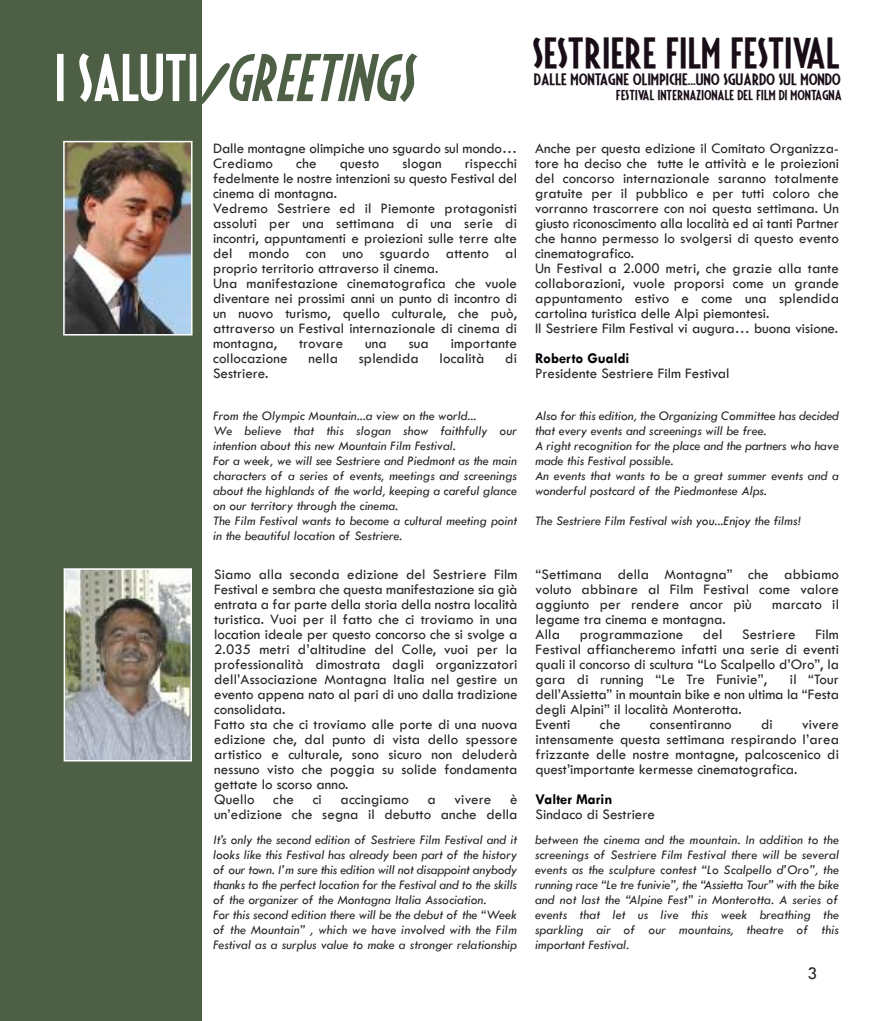
<style>
.page{position:relative;width:893px;height:1021px;background:#fff}
.page>*{position:absolute;margin:0;border:0;box-sizing:border-box;transform-origin:0 0}
.t1{font:italic 53.4px "Fiesta";color:#4d6045}
.t2{font:34.35px "Fiesta";color:#190e18;scale:1.13 1}
.t3{font:18px "Tw Cen";color:#272627}
.t4{font:15px/15px "Tw Cen";letter-spacing:.01em;color:#272627}
.t5{font:700 15px "Tw Cen";color:#000106}
.t6{font:italic 13.5px/15px "Tw Cen";color:#272627}
.t7{font:13.05px "Fiesta";color:#190e18;scale:1.24 1}
.t8{font:11.4px "Fiesta";color:#190e18;scale:1.19 1}
.s1{font-style:normal;color:#fff}
.s2{font-family:"Forte"}
</style>
<div class="page">
<div style="left:0;top:0;width:201px;height:1020px;background:#4d6045"></div>
<img style="left:66px;top:144px;width:124px;height:188px">
<div style="left:63px;top:141px;width:130px;height:194px;border:2px solid #fff"></div>
<img style="left:67px;top:571px;width:122px;height:187px">
<div style="left:64px;top:568px;width:128px;height:193px;border:2px solid #fff"></div>
<h1 class="t1" style="left:54px;top:53px;width:370px"><span class="s1">I S A L U T I</span> <span class="s2">/</span>GREETINGS</h1>
<p class="t4" style="left:213px;top:140px;width:305px">Dalle montagne olimpiche uno sguardo sul mondo…<br>Crediamo</p>
<p class="t4" style="left:213px;top:155px;width:305px;text-indent:252px">rispecchi fedelmente le nostre intenzioni su questo Festival del cinema di montagna.<br>Vedremo Sestriere ed il Piemonte protagonisti assoluti per una settimana di una serie di incontri, appuntamenti e proiezioni sulle terre alte del mondo con uno sguardo attento al proprio territorio attraverso il cinema.<br>Una manifestazione cinematografica che vuole diventare nei prossimi anni un punto di incontro di un nuovo turismo, quello culturale, che può, attraverso un Festival internazionale di cinema di montagna,</p>
<p class="t4" style="left:296px;top:155px;width:22px">che</p>
<p class="t4" style="left:340px;top:155px;width:41px">questo</p>
<p class="t4" style="left:402px;top:155px;width:41px">slogan</p>
<p class="t4" style="left:299px;top:335px;width:46px">trovare</p>
<p class="t4" style="left:365px;top:335px;width:23px">una</p>
<p class="t4" style="left:409px;top:335px;width:22px">sua</p>
<p class="t4" style="left:451px;top:335px;width:68px">importante</p>
<p class="t4" style="left:213px;top:350px;width:76px">collocazione</p>
<p class="t4" style="left:308px;top:350px;width:31px">nella</p>
<p class="t4" style="left:359px;top:350px;width:61px">splendida</p>
<p class="t4" style="left:440px;top:350px;width:46px">località</p>
<p class="t4" style="left:505px;top:350px;width:13px">di</p>
<p class="t4" style="left:213px;top:365px;width:57px">Sestriere.</p>
<h2 class="t2" style="left:532px;top:37px;width:273px">SESTRIERE FILM FESTIVAL</h2>
<p class="t7" style="left:534px;top:73px;width:249px">DALLE MONTAGNE OLIMPICHE...UNO SGUARDO SUL MONDO</p>
<p class="t8" style="left:616px;top:90px;width:191px">FESTIVAL INTERNAZIONALE DEL FILM DI MONTAGNA</p>
<p class="t4" style="left:535px;top:140px;width:305px">Anche per questa edizione il Comitato Organizza&shy;tore ha deciso che tutte le attività e le proiezioni del concorso internazionale saranno totalmente gratuite per il pubblico e per tutti coloro che vorranno trascorrere con noi questa settimana. Un giusto riconoscimento alla località ed ai tanti Partner che hanno permesso lo svolgersi di questo evento cinematografico.<br>Un Festival a 2.000 metri, che grazie alla tante collaborazioni, vuole proporsi come un grande appuntamento estivo e come una splendida cartolina turistica delle Alpi piemontesi.<br>Il Sestriere Film Festival vi augura… buona visione.</p>
<p class="t5" style="left:535px;top:350px;width:96px">Roberto Gualdi</p>
<p class="t4" style="left:535px;top:365px;width:196px">Presidente Sestriere Film Festival</p>
<p class="t6" style="left:213px;top:408px;width:305px">From the Olympic Mountain...a view on the world...<br>We believe that this slogan show faithfully our intention about this new Mountain Film Festival.<br>For a week, we will see Sestriere and Piedmont as the main characters of a series of events, meetings and screenings about the highlands of the world, keeping a careful glance on our territory through the cinema.<br>The Film Festival wants to become a cultural meeting point in the beautiful location of Sestriere.</p>
<p class="t6" style="left:535px;top:408px;width:305px">Also for this edition, the Organizing Committee has decided that every events and screenings will be free.<br>A right recognition for the place and the partners who have made this Festival possible.<br>An events that wants to be a great summer events and a wonderful postcard of the Piedmontese Alps.</p>
<p class="t6" style="left:535px;top:513px;width:268px">The Sestriere Film Festival wish you...Enjoy the films!</p>
<p class="t4" style="left:214px;top:566px;width:305px">Siamo alla seconda edizione del Sestriere Film Festival e sembra che questa manifestazione sia già entrata a far parte della storia della nostra località turistica. Vuoi per il fatto che ci troviamo in una location ideale per questo concorso che si svolge a 2.035 metri d’altitudine del Colle, vuoi per la professionalità dimostrata dagli organizzatori dell’Associazione Montagna Italia nel gestire un evento appena nato al pari di uno dalla tradizione consolidata.<br>Fatto sta che ci troviamo alle porte di una nuova edizione che, dal punto di vista dello spessore artistico e culturale, sono sicuro non deluderà nessuno visto che poggia su solide fondamenta gettate lo scorso anno.<br>Quello che ci accingiamo a vivere è un’edizione che segna il debutto anche della</p>
<p class="t4" style="left:536px;top:566px;width:305px;text-align:justify">“Settimana della Montagna” che abbiamo voluto abbinare al Film Festival come valore aggiunto per rendere ancor più</p>
<p class="t4" style="left:772px;top:596px;width:68px">marcato il</p>
<p class="t4" style="left:536px;top:611px;width:192px">legame tra cinema e montagna.<br>Alla</p>
<p class="t4" style="left:580px;top:626px;width:105px">programmazione</p>
<p class="t4" style="left:703px;top:626px;width:21px">del</p>
<p class="t4" style="left:742px;top:626px;width:55px">Sestriere</p>
<p class="t4" style="left:536px;top:626px;width:305px;text-align:justify;text-indent:280px">Film Festival affiancheremo infatti una serie di eventi quali il concorso di scultura “Lo Scalpello d’Oro”, la gara di running “Le Tre Funivie”,</p>
<p class="t4" style="left:536px;top:671px;width:305px;text-indent:254px">il “Tour dell’Assietta” in mountain bike e non ultima la “Festa degli Alpini” il località Monterotta.<br>Eventi</p>
<p class="t4" style="left:600px;top:716px;width:22px">che</p>
<p class="t4" style="left:650px;top:716px;width:83px">consentiranno</p>
<p class="t4" style="left:761px;top:716px;width:13px">di</p>
<p class="t4" style="left:536px;top:716px;width:305px;text-align:justify;text-indent:266px">vivere intensamente questa settimana respirando l’area frizzante delle nostre montagne, palcoscenico di quest’importante kermesse cinematografica.</p>
<p class="t5" style="left:536px;top:791px;width:78px">Valter Marin</p>
<p class="t4" style="left:536px;top:806px;width:121px">Sindaco di Sestriere</p>
<p class="t6" style="left:213px;top:832px;width:305px">It’s only the second edition of Sestriere Film Festival and it looks like this Festival has already been part of the history of our town. I’m sure this edition will not disappoint anybody thanks to the perfect location for the Festival and to the skills of the organizer of the Montagna Italia Association.<br>For this second edition there will be the debut of the “Week of the Mountain” , which we have involved with the Film Festival as a surplus value to make a stronger relationship</p>
<p class="t6" style="left:535px;top:832px;width:305px;text-align:justify">between the cinema and the mountain. In addition to the screenings of Sestriere Film Festival there will be several events as the sculpture contest “Lo Scalpello d’Oro”, the running race “Le tre funivie”, the “Assietta Tour” with the bike and not last the “Alpine Fest” in Monterotta. A series of events that let us live this week breathing the sparkling air of our mountains, theatre of this important Festival.</p>
<p class="t3" style="left:807px;top:964px;width:11px">3</p>
</div>
